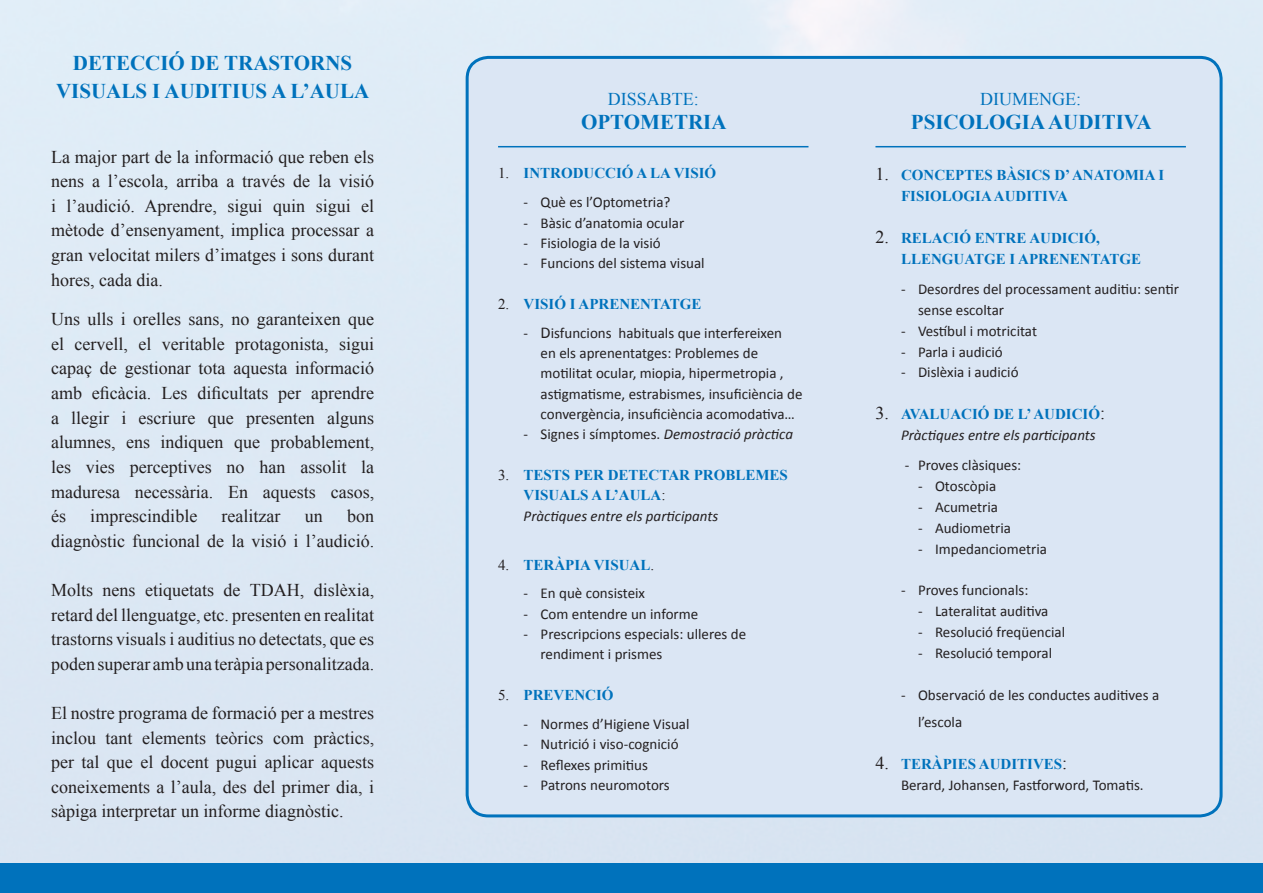
<style>
.page{position:relative;width:1263px;height:893px;background:#fff}
.page>*{position:absolute;margin:0;border:0;box-sizing:border-box;transform-origin:0 0}
.t1{font:700 21px/28.2px "Times New Roman";color:#0072bc;text-align:center}
.t2{font:18px/24.6px "Times New Roman";color:#231f20;text-align:justify}
.t3{font:18px "Times New Roman";color:#0072bc}
.List_Paragraph{font:15px/20.2px "Calibri";color:#231f20}
.t4{font:700 15px/20.2px "Times New Roman";color:#0072bc}
.List_Paragraph-2{font:italic 15px/21px "Calibri";color:#231f20}
.s1{font-weight:400;color:#231f20}
.s2{font-size:16.5px}
.s3{font-style:normal}
.s4{font-family:"Calibri";font-weight:400;font-style:italic;color:#231f20}
.s5{font-weight:400;font-size:18px;color:#231f20}
.s6{font-family:"Times New Roman";font-style:normal;font-size:18px}
.s7{font-family:"Times New Roman";font-weight:700;font-style:normal;color:#0072bc}
.s8{font-family:"Times New Roman";font-size:18px}
.s9{font-family:"Times New Roman";font-weight:700;color:#0072bc}
</style>
<div class="page">
<div style="left:0;top:0;width:1263px;height:863px;background:#dde9f4"></div>
<div style="left:0;top:863px;width:1263px;height:30px;background:#0072bc"></div>
<div style="left:467px;top:57px;width:754px;height:759px;background:#dbe6f4;border-radius:21px"></div>
<div style="left:466px;top:56px;width:756px;height:761px;border:3px solid #0072bc;border-radius:21px"></div>
<hr style="left:498px;top:146px;width:310px;height:1px;background:#0072bc">
<hr style="left:875px;top:146px;width:311px;height:1px;background:#0072bc">
<p class="t1" style="left:56px;top:48px;width:315px">DETECCIÓ DE TRASTORNS<br>VISUALS I AUDITIUS A L’AULA</p>
<p class="t2" style="left:51px;top:144px;width:325px">La major part de la informació que reben els nens a l’escola, arriba a través de la visió i l’audició. Aprendre, sigui quin sigui el mètode d’ensenyament, implica processar a gran velocitat milers d’imatges i sons durant hores, cada dia.</p>
<p class="t2" style="left:51px;top:307px;width:325px">Uns ulls i orelles sans, no garanteixen que el cervell, el veritable protagonista, sigui capaç de gestionar tota aquesta informació amb eficàcia. Les dificultats per aprendre a llegir i escriure que presenten alguns alumnes, ens indiquen que probablement, les vies perceptives no han assolit la maduresa necessària. En aquests casos, és</p>
<p class="t2" style="left:51px;top:503px;width:325px;text-align:right">bon<br>diagnòstic funcional de la visió i l’audició.</p>
<p class="t2" style="left:51px;top:577px;width:325px">Molts nens etiquetats de TDAH, dislèxia, retard del llenguatge, etc. presenten en realitat trastorns visuals i auditius no detectats, que es poden superar amb una teràpia personalitzada.</p>
<p class="t2" style="left:51px;top:700px;width:325px">El nostre programa de formació per a mestres inclou tant elements teòrics com pràctics, per tal que el docent pugui aplicar aquests coneixements a l’aula, des del primer dia, i sàpiga interpretar un informe diagnòstic.</p>
<p class="t2" style="left:90px;top:503px;width:108px">imprescindible</p>
<p class="t2" style="left:222px;top:503px;width:60px">realitzar</p>
<p class="t2" style="left:305px;top:503px;width:19px">un</p>
<p class="t3" style="left:608px;top:87px;width:93px">DISSABTE:</p>
<p class="t1" style="left:581px;top:107px;width:147px">OPTOMETRIA</p>
<p class="t4" style="left:498px;top:163px;width:220px"><span class="s1">1.</span> INTRODUCCIÓ A LA VISIÓ</p>
<p class="List_Paragraph" style="left:524px;top:192px;width:148px">- Què es l’Optometria?</p>
<p class="List_Paragraph" style="left:524px;top:212px;width:162px">- Bàsic d’anatomia ocular</p>
<p class="List_Paragraph" style="left:524px;top:233px;width:139px">- Fisiologia de la visió</p>
<p class="List_Paragraph" style="left:524px;top:253px;width:183px">- Funcions del sistema visual</p>
<p class="t4" style="left:498px;top:293px;width:205px"><span class="s1">2.</span> VISIÓ I APRENENTATGE</p>
<p class="List_Paragraph" style="left:541px;top:323px;width:263px;text-indent:-17px">- <span class="s2">D</span>isfuncions habituals que interfereixen<br>en els aprenentatges: Problemes de motilitat ocular, miopia, hipermetropia , astigmatisme, estrabismes, insuficiència de convergència, insuficiència acomodativa…</p>
<p class="List_Paragraph-2" style="left:524px;top:423px;width:271px"><span class="s3">- Signes i símptomes.</span> Demostració pràctica</p>
<p class="t4" style="left:524px;top:464px;width:266px;text-indent:-26px"><span class="s1">3.</span> TESTS PER DETECTAR PROBLEMES<br>VISUALS A L’AULA<span class="s1">:<br></span><span class="s4">Pràctiques entre els participants</span></p>
<p class="t4" style="left:498px;top:554px;width:158px"><span class="s1">4.</span> TERÀPIA VISUAL<span class="s1">.</span></p>
<p class="List_Paragraph" style="left:524px;top:583px;width:123px">- En què consisteix</p>
<p class="List_Paragraph" style="left:524px;top:604px;width:176px">- Com entendre un informe</p>
<p class="List_Paragraph" style="left:541px;top:624px;width:207px;text-indent:-17px">- Prescripcions especials: ulleres de rendiment i prismes</p>
<p class="t4" style="left:498px;top:685px;width:117px"><span class="s1">5.</span> PREVENCIÓ</p>
<p class="List_Paragraph" style="left:524px;top:714px;width:167px">- Normes d’Higiene Visual</p>
<p class="List_Paragraph" style="left:524px;top:734px;width:156px">- Nutrició i viso-cognició</p>
<p class="List_Paragraph" style="left:524px;top:754px;width:126px">- Reflexes primitius</p>
<p class="List_Paragraph" style="left:524px;top:775px;width:148px">- Patrons neuromotors</p>
<p class="t3" style="left:980px;top:87px;width:102px">DIUMENGE:</p>
<p class="t1" style="left:911px;top:107px;width:242px">PSICOLOGIA AUDITIVA</p>
<p class="t4" style="left:901px;top:165px;width:265px;line-height:21px;text-indent:-26px"><span class="s5">1.</span> CONCEPTES BÀSICS D’ ANATOMIA I<br>FISIOLOGIA AUDITIVA</p>
<p class="t4" style="left:901px;top:227px;width:242px;line-height:21px;text-indent:-26px"><span class="s5">2.</span> RELACIÓ ENTRE AUDICIÓ,<br>LLENGUATGE I APRENENTATGE</p>
<p class="List_Paragraph" style="left:918px;top:278px;width:263px;line-height:21px;text-indent:-17px">- Desordres del processament auditiu: sentir sense escoltar</p>
<p class="List_Paragraph" style="left:901px;top:320px;width:138px">- Vestíbul i motricitat</p>
<p class="List_Paragraph" style="left:901px;top:341px;width:103px">- Parla i audició</p>
<p class="List_Paragraph" style="left:901px;top:362px;width:119px">- Dislèxia i audició</p>
<p class="List_Paragraph-2" style="left:901px;top:403px;width:206px;text-indent:-26px"><span class="s6">3.</span> <span class="s7">AVALUACIÓ DE L’ AUDICIÓ</span><span class="s6">:<br></span>Pràctiques entre els participants</p>
<p class="List_Paragraph" style="left:905px;top:455px;width:118px">- Proves clàsiques:</p>
<p class="List_Paragraph" style="left:918px;top:476px;width:80px">- Otoscòpia</p>
<p class="List_Paragraph" style="left:918px;top:497px;width:82px">- Acumetria</p>
<p class="List_Paragraph" style="left:918px;top:517px;width:95px">- Audiometria</p>
<p class="List_Paragraph" style="left:918px;top:538px;width:130px">- Impedanciometria</p>
<p class="List_Paragraph" style="left:901px;top:580px;width:129px">- Proves funcionals:</p>
<p class="List_Paragraph" style="left:918px;top:601px;width:132px">- Lateralitat auditiva</p>
<p class="List_Paragraph" style="left:918px;top:622px;width:149px">- Resolució freqüencial</p>
<p class="List_Paragraph" style="left:918px;top:643px;width:136px">- Resolució temporal</p>
<p class="List_Paragraph" style="left:918px;top:682px;width:243px;line-height:27px;text-indent:-17px">- Observació de les conductes auditives a l’escola</p>
<p class="List_Paragraph" style="left:901px;top:753px;width:244px;line-height:21px;text-indent:-26px"><span class="s8">4.</span> <span class="s9">TERÀPIES AUDITIVES</span><span class="s8">:<br></span>Berard, Johansen, Fastforword, Tomatis.</p>
</div>
